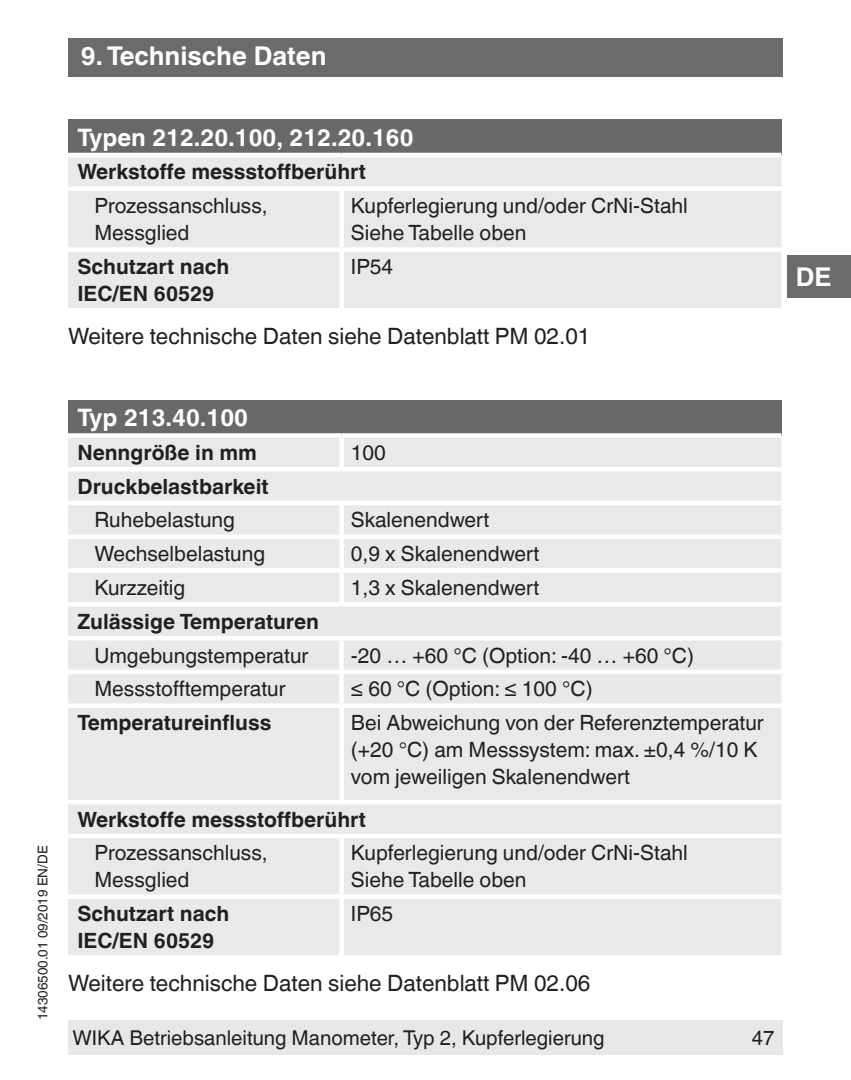
<style>
.page{position:relative;width:851px;height:1080px;background:#fff}
.page>*{position:absolute;margin:0;border:0;box-sizing:border-box;transform-origin:0 0}
.t1{font:700 25.8px "Helvetica World";color:#fff}
.t2{font:700 24px "Helvetica World";color:#fff}
.t3{font:22.5px "Helvetica World";color:#231f20}
.t4{font:21px/27px "Helvetica World";color:#231f20}
.t5{font:700 21px/27px "Helvetica World";color:#231f20}
.t6{font:20.4px "Helvetica World";color:#231f20}
.t7{font:13.5px "Helvetica World";color:#231f20}
</style>
<div class="page">
<div style="left:787px;top:255px;width:63px;height:43px;background:#6b6b6e"></div>
<div style="left:68px;top:38px;width:714px;height:39px;background:#6b6b6e"></div>
<div style="left:68px;top:1020px;width:714px;height:34px;background:#e6e7e9"></div>
<div style="left:68px;top:119px;width:713px;height:36px;background:#68696a"></div>
<div style="left:68px;top:157px;width:713px;height:151px;background:#e8eae9"></div>
<hr style="left:68px;top:153px;width:273px;height:4px;background:#fff">
<hr style="left:341px;top:153px;width:440px;height:4px;background:#fff">
<div style="left:339px;top:191px;width:5px;height:56px;background:#fff"></div>
<div style="left:68px;top:247px;width:273px;height:5px;background:#fff"></div>
<div style="left:339px;top:252px;width:5px;height:56px;background:#fff"></div>
<hr style="left:68px;top:187px;width:273px;height:4px;background:#fff">
<hr style="left:341px;top:187px;width:440px;height:4px;background:#fff">
<div style="left:341px;top:247px;width:440px;height:5px;background:#fff"></div>
<div style="left:68px;top:400px;width:713px;height:35px;background:#68696a"></div>
<div style="left:68px;top:438px;width:713px;height:517px;background:#e8eae9"></div>
<div style="left:68px;top:607px;width:713px;height:96px;background:#e7e9e8"></div>
<div style="left:68px;top:433px;width:273px;height:5px;background:#fff"></div>
<div style="left:339px;top:438px;width:5px;height:29px;background:#fff"></div>
<div style="left:68px;top:467px;width:273px;height:5px;background:#fff"></div>
<div style="left:339px;top:505px;width:5px;height:30px;background:#fff"></div>
<hr style="left:68px;top:535px;width:273px;height:4px;background:#fff">
<hr style="left:341px;top:535px;width:440px;height:4px;background:#fff">
<div style="left:339px;top:539px;width:5px;height:29px;background:#fff"></div>
<div style="left:68px;top:568px;width:273px;height:5px;background:#fff"></div>
<div style="left:341px;top:568px;width:440px;height:5px;background:#fff"></div>
<div style="left:339px;top:573px;width:5px;height:29px;background:#fff"></div>
<hr style="left:68px;top:670px;width:273px;height:4px;background:#fff">
<hr style="left:341px;top:670px;width:440px;height:4px;background:#fff">
<div style="left:68px;top:703px;width:273px;height:5px;background:#fff"></div>
<div style="left:341px;top:703px;width:440px;height:5px;background:#fff"></div>
<div style="left:339px;top:708px;width:5px;height:92px;background:#fff"></div>
<div style="left:339px;top:838px;width:5px;height:56px;background:#fff"></div>
<div style="left:68px;top:894px;width:273px;height:5px;background:#fff"></div>
<div style="left:339px;top:899px;width:5px;height:56px;background:#fff"></div>
<div style="left:339px;top:640px;width:5px;height:30px;background:#fff"></div>
<div style="left:339px;top:674px;width:5px;height:29px;background:#fff"></div>
<div style="left:341px;top:433px;width:440px;height:5px;background:#fff"></div>
<div style="left:341px;top:467px;width:440px;height:5px;background:#fff"></div>
<hr style="left:68px;top:800px;width:273px;height:4px;background:#fff">
<hr style="left:341px;top:800px;width:440px;height:4px;background:#fff">
<hr style="left:68px;top:834px;width:273px;height:4px;background:#fff">
<hr style="left:341px;top:834px;width:440px;height:4px;background:#fff">
<div style="left:341px;top:894px;width:440px;height:5px;background:#fff"></div>
<div style="left:68px;top:602px;width:273px;height:5px;background:#fff"></div>
<div style="left:341px;top:602px;width:440px;height:5px;background:#fff"></div>
<hr style="left:68px;top:636px;width:273px;height:4px;background:#fff">
<hr style="left:341px;top:636px;width:440px;height:4px;background:#fff">
<hr style="left:68px;top:501px;width:273px;height:4px;background:#fff">
<hr style="left:341px;top:501px;width:440px;height:4px;background:#fff">
<p class="t1" style="left:81px;top:46px;width:247px">9. Technische Daten</p>
<p class="t2" style="left:77px;top:128px;width:337px">Typen 212.20.100, 212.20.160</p>
<p class="t5" style="left:77px;top:159px;width:290px">Werkstoffe messstoffberührt</p>
<p class="t4" style="left:94px;top:194px;width:174px">Prozessanschluss,<br>Messglied</p>
<p class="t4" style="left:351px;top:194px;width:338px">Kupferlegierung und/oder CrNi-Stahl<br>Siehe Tabelle oben</p>
<p class="t5" style="left:77px;top:255px;width:153px">Schutzart nach<br>IEC/EN 60529</p>
<p class="t4" style="left:351px;top:255px;width:44px">IP54</p>
<p class="t3" style="left:68px;top:327px;width:524px">Weitere technische Daten siehe Datenblatt PM 02.01</p>
<p class="t1" style="left:795px;top:262px;width:37px">DE</p>
<p class="t7" style="left:35px;top:1020px;width:177px;rotate:-90deg">14306500.01 09/2019 EN/DE</p>
<p class="t2" style="left:77px;top:408px;width:172px">Typ 213.40.100</p>
<p class="t5" style="left:77px;top:441px;width:181px">Nenngröße in mm</p>
<p class="t4" style="left:351px;top:441px;width:37px">100</p>
<p class="t5" style="left:77px;top:475px;width:193px">Druckbelastbarkeit</p>
<p class="t4" style="left:94px;top:509px;width:142px">Ruhebelastung</p>
<p class="t4" style="left:351px;top:509px;width:140px">Skalenendwert</p>
<p class="t4" style="left:94px;top:542px;width:172px">Wechselbelastung</p>
<p class="t4" style="left:351px;top:542px;width:190px">0,9 x Skalenendwert</p>
<p class="t4" style="left:94px;top:576px;width:92px">Kurzzeitig</p>
<p class="t4" style="left:351px;top:576px;width:190px">1,3 x Skalenendwert</p>
<p class="t5" style="left:77px;top:610px;width:243px">Zulässige Temperaturen</p>
<p class="t4" style="left:94px;top:644px;width:215px">Umgebungstemperatur</p>
<p class="t4" style="left:351px;top:644px;width:344px">-20 … +60 °C (Option: -40 … +60 °C)</p>
<p class="t4" style="left:94px;top:676px;width:192px">Messstofftemperatur</p>
<p class="t4" style="left:351px;top:676px;width:243px">≤ 60 °C (Option: ≤ 100 °C)</p>
<p class="t5" style="left:77px;top:709px;width:195px">Temperatureinfluss</p>
<p class="t4" style="left:351px;top:711px;width:414px">Bei Abweichung von der Referenztemperatur (+20 °C) am Messsystem: max. ±0,4 %/10 K vom jeweiligen Skalenendwert</p>
<p class="t5" style="left:77px;top:806px;width:290px">Werkstoffe messstoffberührt</p>
<p class="t4" style="left:94px;top:842px;width:174px">Prozessanschluss,<br>Messglied</p>
<p class="t4" style="left:351px;top:842px;width:338px">Kupferlegierung und/oder CrNi-Stahl<br>Siehe Tabelle oben</p>
<p class="t5" style="left:77px;top:902px;width:153px">Schutzart nach<br>IEC/EN 60529</p>
<p class="t4" style="left:351px;top:902px;width:44px">IP65</p>
<p class="t3" style="left:68px;top:975px;width:524px">Weitere technische Daten siehe Datenblatt PM 02.06</p>
<p class="t6" style="left:72px;top:1030px;width:533px">WIKA Betriebsanleitung Manometer, Typ 2, Kupferlegierung</p>
<p class="t6" style="left:751px;top:1030px;width:24px">47</p>
</div>
